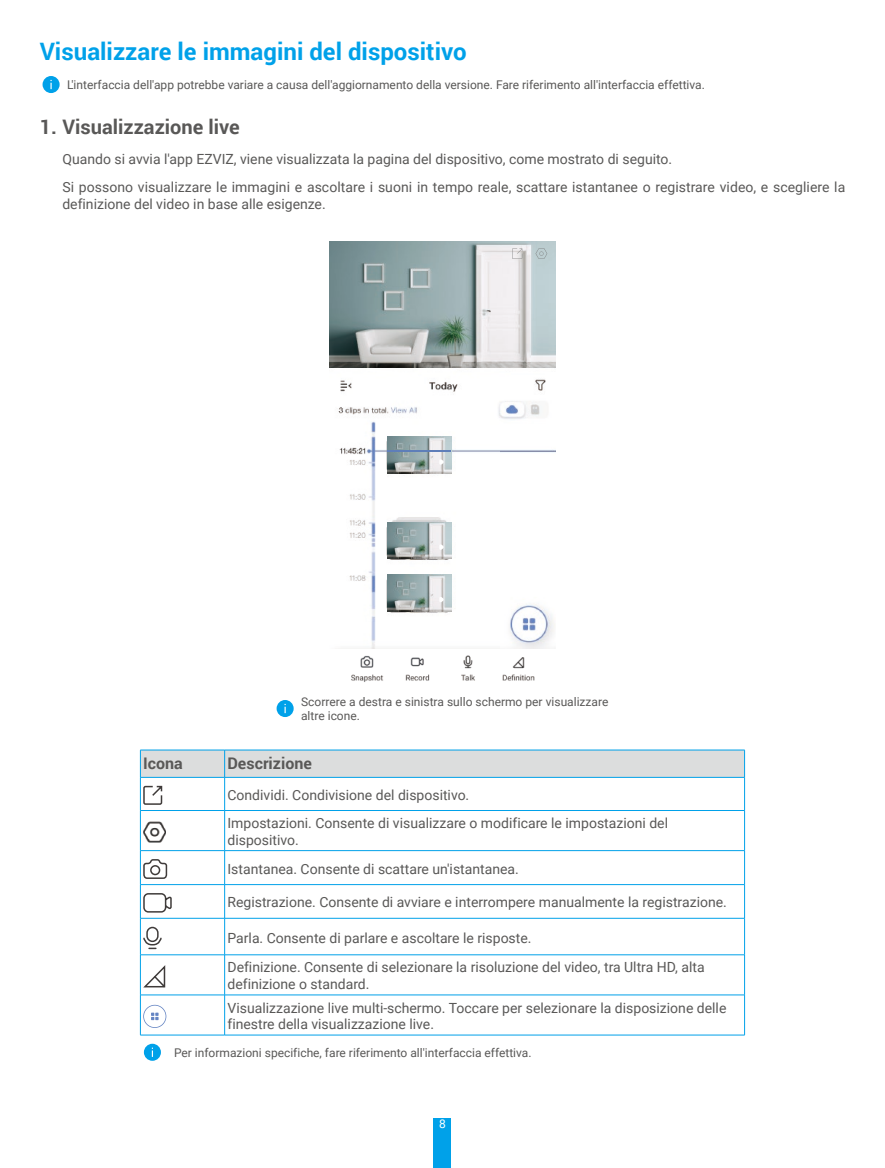
<style>
.page{position:relative;width:885px;height:1168px;background:#fff}
.page>*{position:absolute;margin:0;border:0;box-sizing:border-box;transform-origin:0 0}
.t1{font:700 24px "Roboto";color:#00a1e9}
.t2{font:700 20px "Roboto";color:#595857}
.t3{font:700 16px "Roboto";color:#595857}
.t4{font:14px/28.2px "Roboto";color:#595857}
.t5{font:12px/14.4px "Roboto";color:#595857}
.t6{font:12px "Roboto";color:#fff}
</style>
<div class="page">
<div style="left:434px;top:1118px;width:17px;height:50px;background:#00a1e9"></div>
<div style="left:43px;top:76px;width:17px;height:17px;background:#00a1e9;border-radius:50%"></div>
<svg style="left:50px;top:80px;width:2px;height:9px"></svg>
<img style="left:330px;top:367px;width:225px;height:282px">
<img style="left:387px;top:522px;width:64px;height:36px">
<svg style="left:439px;top:544px;width:5px;height:6px"></svg>
<img style="left:387px;top:437px;width:64px;height:37px">
<svg style="left:439px;top:459px;width:5px;height:6px"></svg>
<img style="left:387px;top:574px;width:64px;height:37px">
<svg style="left:439px;top:596px;width:5px;height:7px"></svg>
<hr style="left:387px;top:450px;width:64px;height:2px;background:#5e7eb9">
<img style="left:329px;top:242px;width:226px;height:125px">
<img style="left:351px;top:655px;width:184px;height:27px">
<svg style="left:512px;top:249px;width:10px;height:10px"></svg>
<svg style="left:535px;top:249px;width:12px;height:10px"></svg>
<div style="left:276px;top:700px;width:17px;height:17px;background:#00a1e9;border-radius:50%"></div>
<svg style="left:284px;top:704px;width:2px;height:9px"></svg>
<svg style="left:140px;top:750px;width:605px;height:27px;background:#d5dbdd"></svg>
<hr style="left:140px;top:777px;width:85px;height:1px;background:#00a1e9">
<hr style="left:140px;top:777px;width:1px;height:33px;background:#00a1e9">
<hr style="left:225px;top:777px;width:519px;height:1px;background:#00a1e9">
<hr style="left:224px;top:777px;width:1px;height:33px;background:#00a1e9">
<hr style="left:744px;top:777px;width:1px;height:33px;background:#00a1e9">
<hr style="left:140px;top:810px;width:85px;height:1px;background:#00a1e9">
<hr style="left:140px;top:811px;width:1px;height:39px;background:#00a1e9">
<hr style="left:225px;top:810px;width:519px;height:1px;background:#00a1e9">
<hr style="left:224px;top:811px;width:1px;height:39px;background:#00a1e9">
<hr style="left:744px;top:811px;width:1px;height:39px;background:#00a1e9">
<hr style="left:140px;top:850px;width:85px;height:1px;background:#00a1e9">
<hr style="left:140px;top:851px;width:1px;height:33px;background:#00a1e9">
<hr style="left:225px;top:850px;width:519px;height:1px;background:#00a1e9">
<hr style="left:224px;top:851px;width:1px;height:33px;background:#00a1e9">
<hr style="left:744px;top:851px;width:1px;height:33px;background:#00a1e9">
<hr style="left:140px;top:884px;width:85px;height:1px;background:#00a1e9">
<hr style="left:140px;top:885px;width:1px;height:33px;background:#00a1e9">
<hr style="left:225px;top:884px;width:519px;height:1px;background:#00a1e9">
<hr style="left:224px;top:885px;width:1px;height:33px;background:#00a1e9">
<hr style="left:744px;top:885px;width:1px;height:33px;background:#00a1e9">
<hr style="left:140px;top:918px;width:85px;height:1px;background:#00a1e9">
<hr style="left:140px;top:918px;width:1px;height:37px;background:#00a1e9">
<hr style="left:225px;top:918px;width:519px;height:1px;background:#00a1e9">
<hr style="left:224px;top:918px;width:1px;height:37px;background:#00a1e9">
<hr style="left:744px;top:918px;width:1px;height:37px;background:#00a1e9">
<hr style="left:140px;top:954px;width:85px;height:1px;background:#00a1e9">
<hr style="left:140px;top:955px;width:1px;height:40px;background:#00a1e9">
<hr style="left:225px;top:954px;width:519px;height:1px;background:#00a1e9">
<hr style="left:224px;top:955px;width:1px;height:40px;background:#00a1e9">
<hr style="left:744px;top:955px;width:1px;height:40px;background:#00a1e9">
<hr style="left:140px;top:994px;width:85px;height:1px;background:#00a1e9">
<hr style="left:140px;top:995px;width:1px;height:40px;background:#00a1e9">
<hr style="left:225px;top:994px;width:519px;height:1px;background:#00a1e9">
<hr style="left:224px;top:995px;width:1px;height:40px;background:#00a1e9">
<hr style="left:744px;top:995px;width:1px;height:40px;background:#00a1e9">
<hr style="left:140px;top:1035px;width:85px;height:1px;background:#00a1e9">
<hr style="left:225px;top:1035px;width:519px;height:1px;background:#00a1e9">
<svg style="left:143px;top:785px;width:20px;height:20px"></svg>
<img style="left:143px;top:821px;width:22px;height:22px">
<svg style="left:143px;top:859px;width:25px;height:20px"></svg>
<svg style="left:143px;top:893px;width:29px;height:20px"></svg>
<div style="left:146px;top:927px;width:13px;height:15px;border:2px solid #3f3b3a;border-radius:5px"></div>
<svg style="left:143px;top:937px;width:19px;height:13px"></svg>
<svg style="left:143px;top:965px;width:23px;height:23px"></svg>
<svg style="left:143px;top:1005px;width:23px;height:23px"></svg>
<div style="left:144px;top:1006px;width:21px;height:21px;background:#fff;border-radius:50%"></div>
<svg style="left:151px;top:1013px;width:7px;height:7px"></svg>
<div style="left:144px;top:1044px;width:17px;height:17px;background:#00a1e9;border-radius:50%"></div>
<h1 class="t1" style="left:40px;top:35px;width:428px">Visualizzare le immagini del dispositivo</h1>
<p class="t5" style="left:67px;top:77px;width:639px">L'interfaccia dell'app potrebbe variare a causa dell'aggiornamento della versione. Fare riferimento all'interfaccia effettiva.</p>
<h2 class="t2" style="left:40px;top:113px;width:201px">1. Visualizzazione live</h2>
<p class="t4" style="left:62px;top:144px;width:784px">Quando si avvia l'app EZVIZ, viene visualizzata la pagina del dispositivo, come mostrato di seguito.<br>Si possono visualizzare le immagini e ascoltare i suoni in tempo reale, scattare istantanee o registrare video, e scegliere la</p>
<p class="t4" style="left:62px;top:189px;width:265px">definizione del video in base alle esigenze.</p>
<p class="t5" style="left:301px;top:694px;width:309px">Scorrere a destra e sinistra sullo schermo per visualizzare altre icone.</p>
<p class="t3" style="left:143px;top:752px;width:41px">Icona</p>
<p class="t3" style="left:227px;top:752px;width:86px">Descrizione</p>
<p class="t4" style="left:227px;top:780px;width:442px">Condividi. Condivisione del dispositivo.<br>Impostazioni. Consente di visualizzare o modificare le impostazioni del</p>
<p class="t4" style="left:227px;top:825px;width:293px">dispositivo.<br>Istantanea. Consente di scattare un'istantanea.</p>
<p class="t4" style="left:227px;top:888px;width:501px">Registrazione. Consente di avviare e interrompere manualmente la registrazione.</p>
<p class="t4" style="left:227px;top:922px;width:478px;line-height:30px">Parla. Consente di parlare e ascoltare le risposte.<br>Definizione. Consente di selezionare la risoluzione del video, tra Ultra HD, alta</p>
<p class="t4" style="left:227px;top:972px;width:500px;line-height:23.4px">definizione o standard.<br>Visualizzazione live multi-schermo. Toccare per selezionare la disposizione delle</p>
<p class="t4" style="left:227px;top:1010px;width:208px">finestre della visualizzazione live.</p>
<p class="t5" style="left:174px;top:1045px;width:359px">Per informazioni specifiche, fare riferimento all'interfaccia effettiva.</p>
<p class="t6" style="left:439px;top:1116px;width:8px">8</p>
</div>
